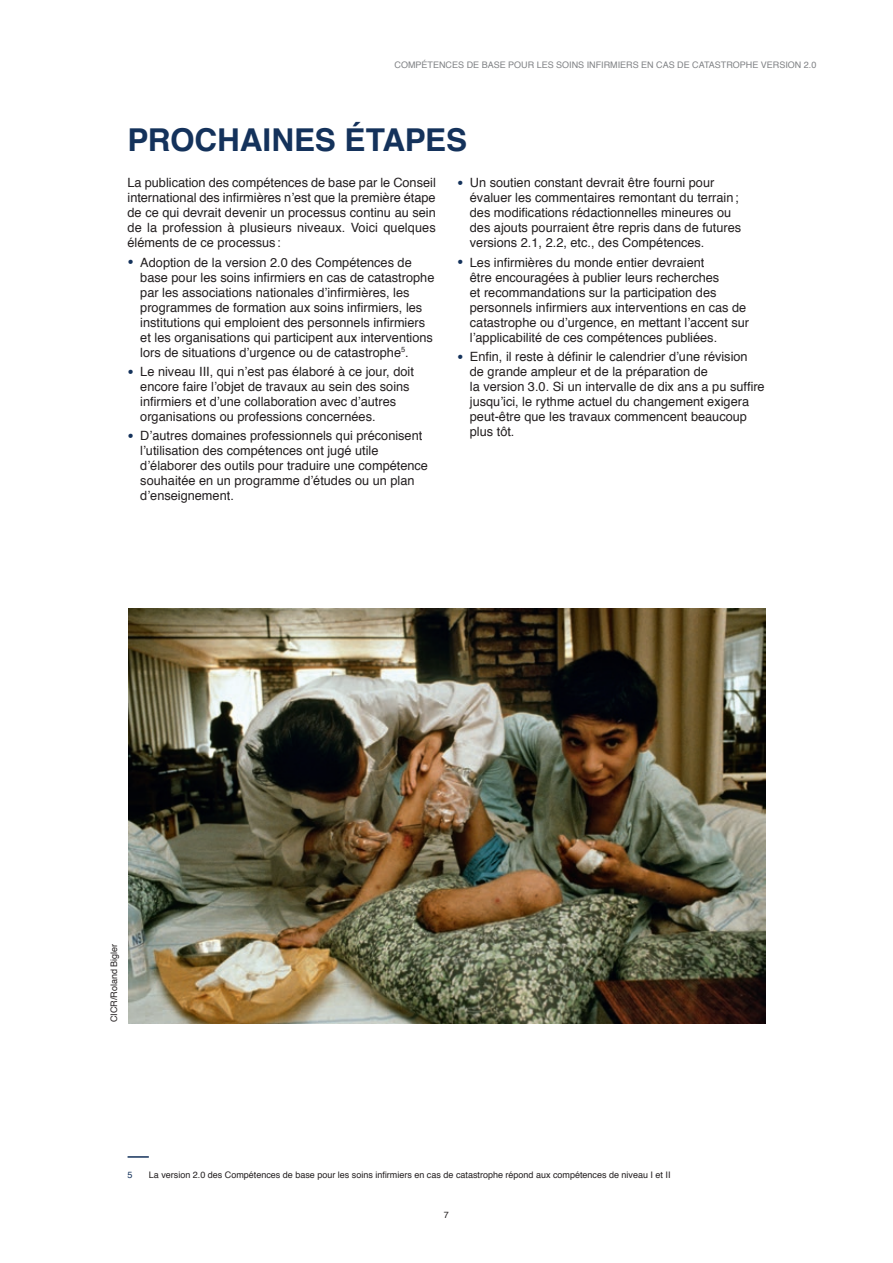
<style>
.page{position:relative;width:893px;height:1263px;background:#fff}
.page>*{position:absolute;margin:0;border:0;box-sizing:border-box;transform-origin:0 0}
.A4_Title_2{font:700 31.5px "Helvetica";letter-spacing:-.005em;color:#14325b}
.Body_text{font:12.75px/15px "Helvetica";color:#231f20}
.Footnote{font:9px "Helvetica";color:#231f20}
.t1{font:9px "Helvetica";color:#808285}
.Credits{font:9px "Helvetica";color:#231f20}
.Footnote-2{font:9px "Helvetica";color:#14325b}
.s1{font-family:"Merriweather";font-weight:900;font-size:15px;color:#14325b}
</style>
<div class="page">
<hr style="left:128px;top:1156px;width:21px;height:2px;background:#14325b">
<img style="left:128px;top:608px;width:637px;height:415px">
<p class="t1" style="left:395px;top:58px;width:423px">COMPÉTENCES DE BASE POUR LES SOINS INFIRMIERS EN CAS DE CATASTROPHE VERSION 2.0</p>
<p class="A4_Title_2" style="left:128px;top:115px;width:341px">PROCHAINES ÉTAPES</p>
<p class="Body_text" style="left:128px;top:176px;width:310px;text-align:justify">La publication des compétences de base par le Conseil international des infirmières n’est que la première étape de ce qui devrait devenir un processus continu au sein de la profession à plusieurs niveaux. Voici quelques éléments de ce processus :</p>
<p class="Body_text" style="left:140px;top:255px;width:296px;text-indent:-13px"><span class="s1">•</span> Adoption de la version 2.0 des Compétences de base pour les soins infirmiers en cas de catastrophe par les associations nationales d’infirmières, les programmes de formation aux soins infirmiers, les institutions qui emploient des personnels infirmiers et les organisations qui participent aux interventions lors de situations d’urgence ou de catastrophe<sup>5</sup>.</p>
<p class="Body_text" style="left:140px;top:364px;width:275px;text-indent:-13px"><span class="s1">•</span> Le niveau III, qui n’est pas élaboré à ce jour, doit encore faire l’objet de travaux au sein des soins infirmiers et d’une collaboration avec d’autres organisations ou professions concernées.</p>
<p class="Body_text" style="left:140px;top:429px;width:289px;text-indent:-13px"><span class="s1">•</span> D’autres domaines professionnels qui préconisent l’utilisation des compétences ont jugé utile d’élaborer des outils pour traduire une compétence souhaitée en un programme d’études ou un plan d’enseignement.</p>
<p class="Body_text" style="left:470px;top:176px;width:273px;text-indent:-13px"><span class="s1">•</span> Un soutien constant devrait être fourni pour évaluer les commentaires remontant du terrain; des modifications rédactionnelles mineures ou des ajouts pourraient être repris dans de futures versions 2.1, 2.2, etc., des Compétences.</p>
<p class="Body_text" style="left:470px;top:255px;width:281px;text-indent:-13px"><span class="s1">•</span> Les infirmières du monde entier devraient<br>être encouragées à publier leurs recherches<br>et recommandations sur la participation des personnels infirmiers aux interventions en cas de catastrophe ou d’urgence, en mettant l’accent sur l’applicabilité de ces compétences publiées.</p>
<p class="Body_text" style="left:470px;top:349px;width:296px;text-indent:-13px"><span class="s1">•</span> Enfin, il reste à définir le calendrier d’une révision de grande ampleur et de la préparation de<br>la version 3.0. Si un intervalle de dix ans a pu suffire jusqu’ici, le rythme actuel du changement exigera peut-être que les travaux commencent beaucoup plus tôt.</p>
<p class="Credits" style="left:107px;top:1022px;width:80px;rotate:-90deg">CICR/Roland Bigler</p>
<p class="Footnote-2" style="left:128px;top:1168px;width:7px">5</p>
<p class="Footnote" style="left:149px;top:1168px;width:523px">La version 2.0 des Compétences de base pour les soins infirmiers en cas de catastrophe répond aux compétences de niveau I et II</p>
<p class="Footnote" style="left:444px;top:1207px;width:7px">7</p>
</div>
